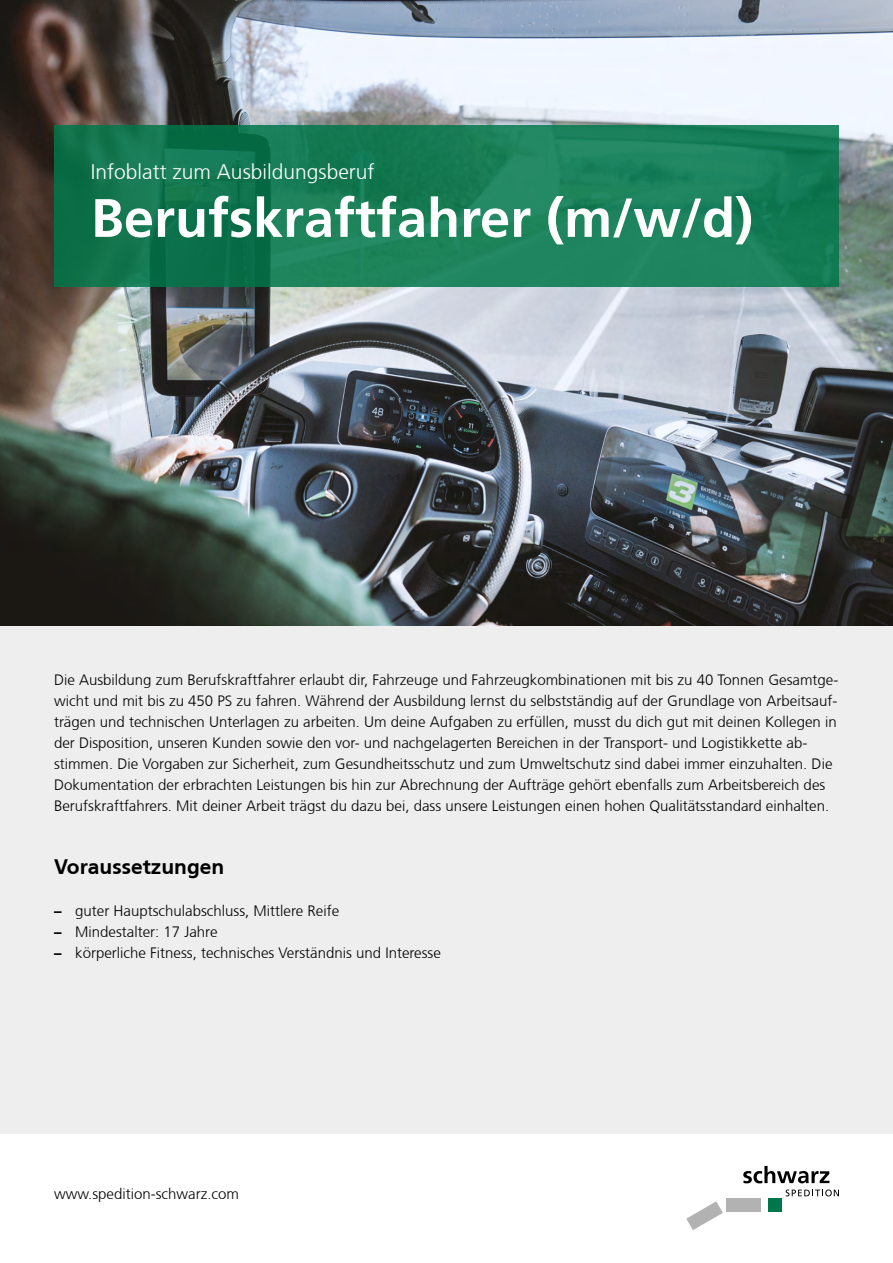
<style>
.page{position:relative;width:893px;height:1263px;background:#fff}
.page>*{position:absolute;margin:0;border:0;box-sizing:border-box;transform-origin:0 0}
.t1{font:700 54px "Frutiger CE";color:#fff}
.t2{font:300 21px "Frutiger CE";color:#fff}
.t3{font:700 21px "Frutiger CE";color:#000}
.t4{font:300 15px/21px "Frutiger CE";color:#000}
.s1{font-weight:700}
</style>
<div class="page">
<div style="left:0;top:625px;width:893px;height:508px;background:#eee"></div>
<img style="left:0;top:0;width:893px;height:625px">
<svg style="left:54px;top:125px;width:785px;height:162px;background:#177c56"></svg>
<svg style="left:743px;top:1166px;width:86px;height:17px"></svg>
<svg style="left:786px;top:1189px;width:53px;height:7px"></svg>
<div style="left:727px;top:1199px;width:34px;height:13px;background:#b3b2b2"></div>
<div style="left:769px;top:1199px;width:13px;height:13px;background:#00774a"></div>
<svg style="left:686px;top:1201px;width:37px;height:29px"></svg>
<h2 class="t2" style="left:91px;top:159px;width:285px">Infoblatt zum Ausbildungsberuf</h2>
<h1 class="t1" style="left:91px;top:186px;width:664px">Berufskraftfahrer (m/w/d)</h1>
<p class="t4" style="left:54px;top:669px;width:786px">Die Ausbildung zum Berufskraftfahrer erlaubt dir, Fahrzeuge und Fahrzeugkombinationen mit bis zu 40 Tonnen Gesamtge&shy;wicht und mit bis zu 450 PS zu fahren. Während der Ausbildung lernst du selbstständig auf der Grundlage von Arbeitsauf&shy;trägen und technischen Unterlagen zu arbeiten. Um deine Aufgaben zu erfüllen, musst du dich gut mit deinen Kollegen in der Disposition, unseren Kunden sowie den vor- und nachgelagerten Bereichen in der Transport- und Logistikkette ab&shy;stimmen. Die Vorgaben zur Sicherheit, zum Gesundheitsschutz und zum Umweltschutz sind dabei immer einzuhalten. Die Dokumentation der erbrachten Leistungen bis hin zur Abrechnung der Aufträge gehört ebenfalls zum Arbeitsbereich des Berufskraftfahrers. Mit deiner Arbeit trägst du dazu bei, dass unsere Leistungen einen hohen Qualitätsstandard einhalten.</p>
<h2 class="t3" style="left:54px;top:854px;width:172px">Voraussetzungen</h2>
<p class="t4" style="left:54px;top:900px;width:287px"><span class="s1">–</span> guter Hauptschulabschluss, Mittlere Reife</p>
<p class="t4" style="left:54px;top:921px;width:165px"><span class="s1">–</span> Mindestalter: 17 Jahre</p>
<p class="t4" style="left:54px;top:942px;width:388px"><span class="s1">–</span> körperliche Fitness, technisches Verständnis und Interesse</p>
<p class="t4" style="left:54px;top:1183px;width:187px">www.spedition-schwarz.com</p>
</div>
